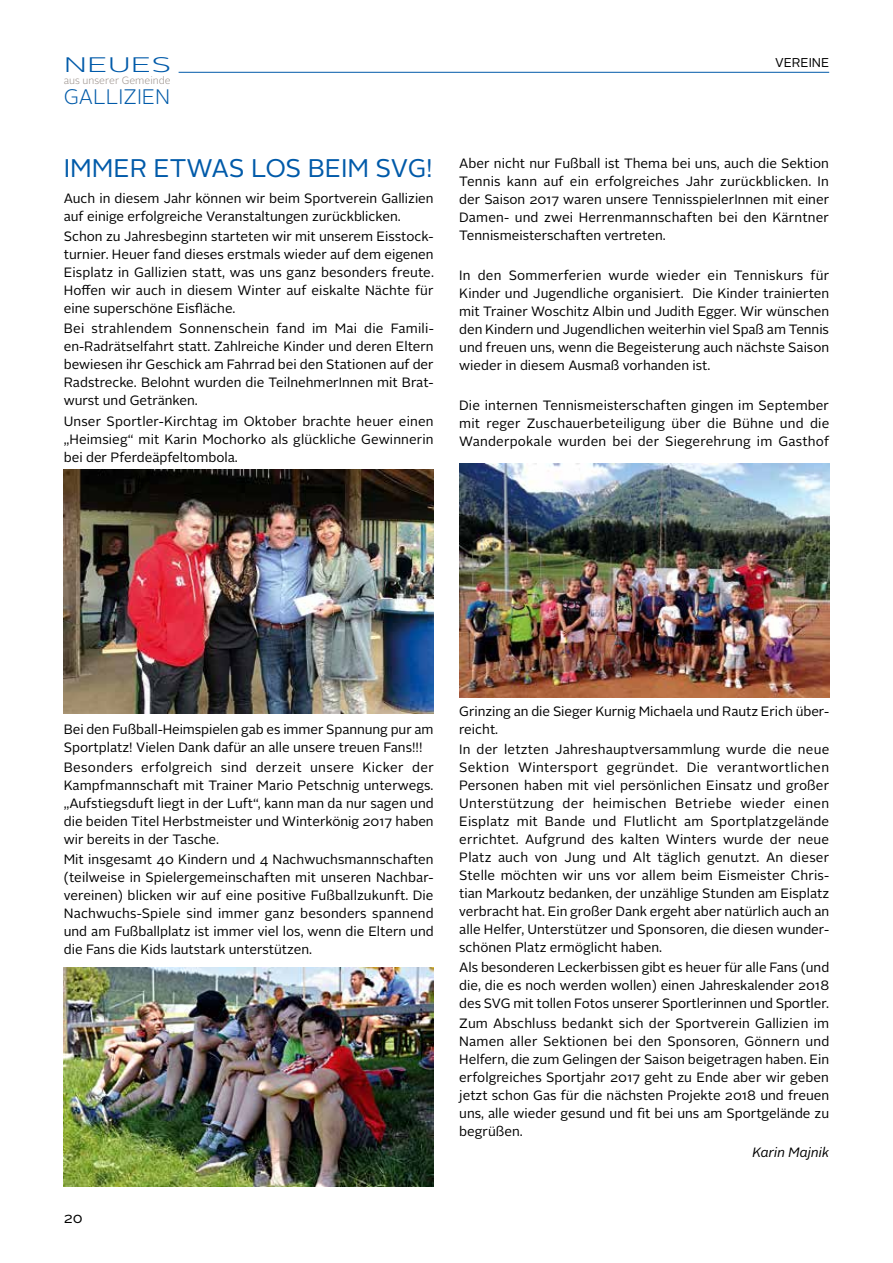
<style>
.page{position:relative;width:893px;height:1263px;background:#fff}
.page>*{position:absolute;margin:0;border:0;box-sizing:border-box;transform-origin:0 0}
.t1{font:25.5px "Alright Sans";color:#005aa9}
.t2{font:300 21px "Alright Sans";color:#005aa9}
.t3{font:300 21px "Alright Sans";color:#005aa9;scale:1.55 1}
.t4{font:15px "Alright Sans";color:#000}
.t5{font:13.5px/18px "Alright Sans";color:#000;text-align:justify}
.t6{font:italic 13.5px "Alright Sans";color:#000}
.t7{font:12.75px "Alright Sans";color:#000}
.t8{font:300 10.5px "Alright Sans";color:#988e88}
</style>
<div class="page">
<hr style="left:179px;top:72px;width:650px;height:1px;background:#005aa9">
<img style="left:64px;top:967px;width:370px;height:219px">
<img style="left:64px;top:469px;width:370px;height:244px">
<img style="left:459px;top:463px;width:370px;height:234px">
<h2 class="t3" style="left:64px;top:51px;width:71px">NEUES</h2>
<p class="t8" style="left:64px;top:74px;width:108px">aus unserer Gemeinde</p>
<h2 class="t2" style="left:64px;top:83px;width:108px">GALLIZIEN</h2>
<h1 class="t1" style="left:64px;top:151px;width:371px">IMMER ETWAS LOS BEIM SVG!</h1>
<p class="t5" style="left:64px;top:190px;width:371px">Auch in diesem Jahr können wir beim Sportverein Gallizien auf einige erfolgreiche Veranstaltungen zurückblicken.</p>
<p class="t5" style="left:64px;top:228px;width:372px">Schon zu Jahresbeginn starteten wir mit unserem Eisstock&shy;turnier. Heuer fand dieses erstmals wieder auf dem eigenen Eisplatz in Gallizien statt, was uns ganz besonders freute.<br>Hoffen wir auch in diesem Winter auf eiskalte Nächte für eine superschöne Eisfläche.</p>
<p class="t5" style="left:64px;top:320px;width:372px">Bei strahlendem Sonnenschein fand im Mai die Famili&shy;en-Radrätselfahrt statt. Zahlreiche Kinder und deren Eltern bewiesen ihr Geschick am Fahrrad bei den Stationen auf der Radstrecke. Belohnt wurden die TeilnehmerInnen mit Brat&shy;wurst und Getränken.</p>
<p class="t5" style="left:64px;top:412px;width:371px">Unser Sportler-Kirchtag im Oktober brachte heuer einen „Heimsieg“ mit Karin Mochorko als glückliche Gewinnerin bei der Pferdeäpfeltombola.</p>
<p class="t7" style="left:775px;top:54px;width:56px">VEREINE</p>
<p class="t5" style="left:459px;top:154px;width:371px">Aber nicht nur Fußball ist Thema bei uns, auch die Sektion Tennis kann auf ein erfolgreiches Jahr zurückblicken. In der Saison 2017 waren unsere TennisspielerInnen mit einer Damen- und zwei Herrenmannschaften bei den Kärntner Tennismeisterschaften vertreten.</p>
<p class="t5" style="left:459px;top:266px;width:372px">In den Sommerferien wurde wieder ein Tenniskurs für Kinder und Jugendliche organisiert. Die Kinder trainierten mit Trainer Woschitz Albin und Judith Egger. Wir wünschen den Kindern und Jugendlichen weiterhin viel Spaß am Tennis und freuen uns, wenn die Begeisterung auch nächste Saison wieder in diesem Ausmaß vorhanden ist.</p>
<p class="t5" style="left:459px;top:396px;width:372px">Die internen Tennismeisterschaften gingen im September mit reger Zuschauerbeteiligung über die Bühne und die Wanderpokale wurden bei der Siegerehrung im Gasthof</p>
<p class="t5" style="left:64px;top:720px;width:371px">Bei den Fußball-Heimspielen gab es immer Spannung pur am<br>Sportplatz! Vielen Dank dafür an alle unsere treuen Fans!!!</p>
<p class="t5" style="left:64px;top:758px;width:372px">Besonders erfolgreich sind derzeit unsere Kicker der Kampfmannschaft mit Trainer Mario Petschnig unterwegs. „Aufstiegsduft liegt in der Luft“, kann man da nur sagen und die beiden Titel Herbstmeister und Winterkönig 2017 haben wir bereits in der Tasche.</p>
<p class="t5" style="left:64px;top:850px;width:372px">Mit insgesamt 40 Kindern und 4 Nachwuchsmannschaften (teilweise in Spielergemeinschaften mit unseren Nachbar&shy;vereinen) blicken wir auf eine positive Fußballzukunft. Die Nachwuchs-Spiele sind immer ganz besonders spannend und am Fußballplatz ist immer viel los, wenn die Eltern und die Fans die Kids lautstark unterstützen.</p>
<p class="t4" style="left:64px;top:1208px;width:20px">20</p>
<p class="t5" style="left:459px;top:702px;width:371px">Grinzing an die Sieger Kurnig Michaela und Rautz Erich über&shy;reicht.</p>
<p class="t5" style="left:459px;top:741px;width:372px">In der letzten Jahreshauptversammlung wurde die neue Sektion Wintersport gegründet. Die verantwortlichen Personen haben mit viel persönlichen Einsatz und großer Unterstützung der heimischen Betriebe wieder einen Eisplatz mit Bande und Flutlicht am Sportplatzgelände errichtet. Aufgrund des kalten Winters wurde der neue Platz auch von Jung und Alt täglich genutzt. An dieser Stelle möchten wir uns vor allem beim Eismeister Chris&shy;tian Markoutz bedanken, der unzählige Stunden am Eisplatz verbracht hat. Ein großer Dank ergeht aber natürlich auch an alle Helfer, Unterstützer und Sponsoren, die diesen wunder&shy;schönen Platz ermöglicht haben.</p>
<p class="t5" style="left:459px;top:959px;width:372px">Als besonderen Leckerbissen gibt es heuer für alle Fans (und die, die es noch werden wollen) einen Jahreskalender 2018 des SVG mit tollen Fotos unserer Sportlerinnen und Sportler.</p>
<p class="t5" style="left:459px;top:1015px;width:372px">Zum Abschluss bedankt sich der Sportverein Gallizien im Namen aller Sektionen bei den Sponsoren, Gönnern und Helfern, die zum Gelingen der Saison beigetragen haben. Ein erfolgreiches Sportjahr 2017 geht zu Ende aber wir geben jetzt schon Gas für die nächsten Projekte 2018 und freuen uns, alle wieder gesund und fit bei uns am Sportgelände zu begrüßen.</p>
<p class="t6" style="left:752px;top:1143px;width:78px">Karin Majnik</p>
</div>
